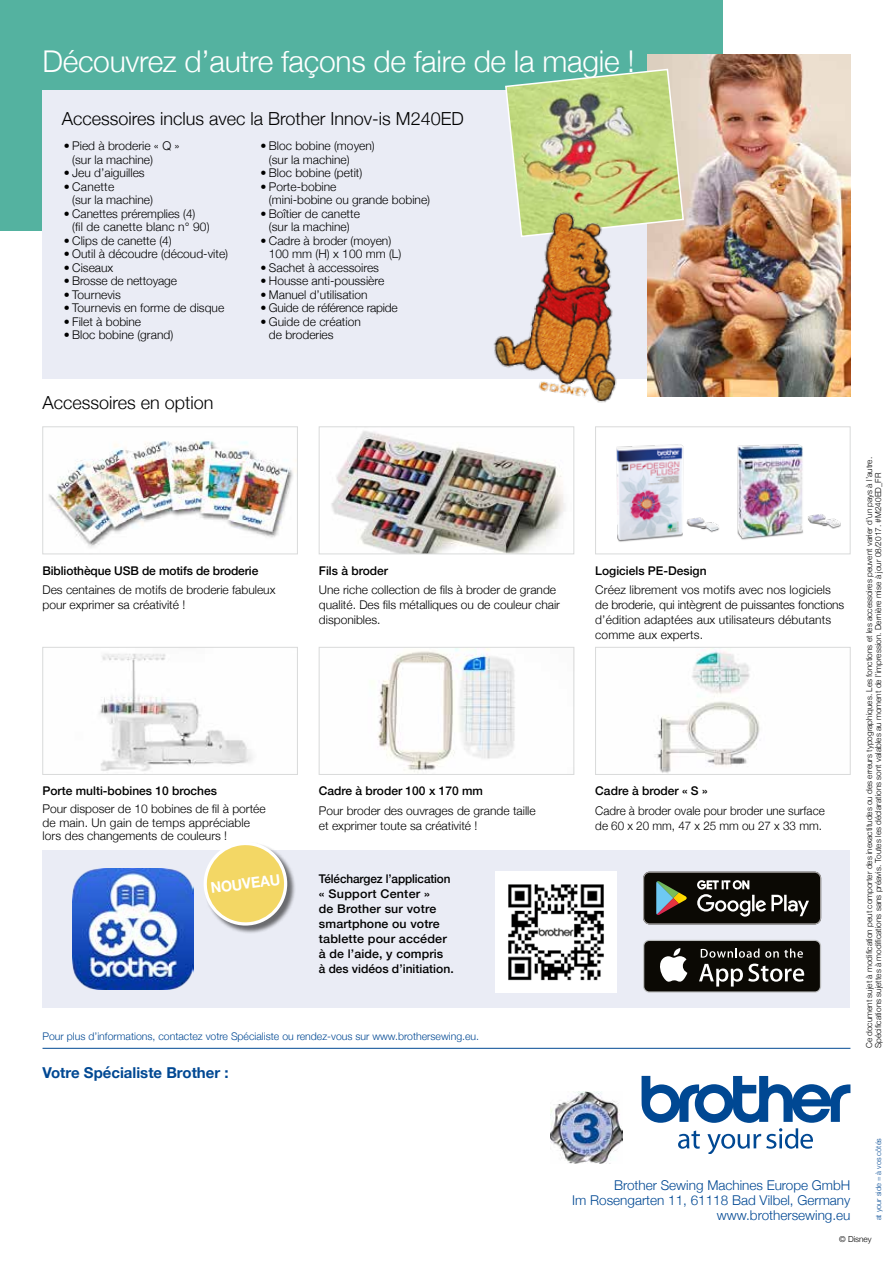
<style>
.page{position:relative;width:893px;height:1263px;background:#fff}
.page>*{position:absolute;margin:0;border:0;box-sizing:border-box;transform-origin:0 0}
.t1{font:300 30px "Helvetica Neue";letter-spacing:-.01em;color:#fff}
.t2{font:300 18px "Helvetica Neue";color:#000}
.t3{font:700 15px "Helvetica Neue";color:#004893}
.t4{font:700 15px "Helvetica Neue LT Std";color:#fff;scale:.94 1}
.t5{font:300 13.5px/15px "Helvetica Neue";color:#004893;text-align:right}
.t6{font:300 12px/13.5px "Helvetica Neue";color:#000}
.t7{font:500 12px/15px "Helvetica Neue";color:#000}
.t8{font:300 12px "Helvetica Neue";letter-spacing:-.02em;color:#000}
.t9{font:300 10.5px "Helvetica Neue";color:#004893}
.t10{font:300 8.25px/9px "Helvetica Neue";color:#000}
.t11{font:300 7.35px "Helvetica Neue";color:#004893}
</style>
<div class="page">
<img style="left:99px;top:653px;width:154px;height:118px">
<div style="left:43px;top:647px;width:255px;height:128px;border:1px solid #d9dada"></div>
<img style="left:655px;top:651px;width:105px;height:122px">
<div style="left:595px;top:647px;width:255px;height:128px;border:1px solid #d9dada"></div>
<img style="left:378px;top:649px;width:137px;height:124px">
<div style="left:319px;top:647px;width:255px;height:128px;border:1px solid #d9dada"></div>
<div style="left:595px;top:427px;width:255px;height:127px;border:1px solid #d9dada"></div>
<img style="left:616px;top:444px;width:104px;height:98px">
<img style="left:737px;top:444px;width:104px;height:96px">
<div style="left:43px;top:851px;width:807px;height:157px;background:#eaecf5"></div>
<div style="left:0;top:0;width:723px;height:230px;background:#54b2a0"></div>
<div style="left:43px;top:90px;width:786px;height:288px;background:#eaecf5"></div>
<hr style="left:43px;top:1048px;width:807px;height:1px;background:#004893">
<svg style="left:642px;top:1076px;width:208px;height:77px"></svg>
<img style="left:331px;top:431px;width:234px;height:121px">
<div style="left:319px;top:427px;width:255px;height:127px;border:1px solid #d9dada"></div>
<img style="left:48px;top:441px;width:245px;height:107px">
<div style="left:43px;top:427px;width:255px;height:127px;border:1px solid #d9dada"></div>
<img style="left:73px;top:869px;width:121px;height:121px">
<div style="left:204px;top:842px;width:92px;height:92px;background:#000;opacity:.55"></div>
<svg style="left:204px;top:842px;width:83px;height:83px"></svg>
<svg style="left:643px;top:940px;width:178px;height:52px"></svg>
<div style="left:644px;top:941px;width:176px;height:50px;background:#0b0904;border-radius:5px"></div>
<svg style="left:660px;top:948px;width:27px;height:34px"></svg>
<svg style="left:699px;top:948px;width:105px;height:38px"></svg>
<svg style="left:643px;top:872px;width:178px;height:52px;background:#33322d"></svg>
<img style="left:496px;top:872px;width:121px;height:120px">
<img style="left:648px;top:54px;width:202px;height:342px">
<img style="left:505px;top:68px;width:180px;height:170px">
<img style="left:468px;top:185px;width:191px;height:246px">
<img style="left:550px;top:1091px;width:73px;height:72px">
<h1 class="t1" style="left:43px;top:37px;width:594px">Découvrez d’autre façons de faire de la magie !</h1>
<h2 class="t2" style="left:62px;top:105px;width:403px">Accessoires inclus avec la Brother Innov-is M240ED</h2>
<p class="t6" style="left:72px;top:138px;width:109px;text-indent:-9px">• Pied à broderie « Q » (sur la machine)</p>
<p class="t6" style="left:64px;top:165px;width:82px">• Jeu d’aiguilles</p>
<p class="t6" style="left:72px;top:179px;width:82px;text-indent:-9px">• Canette<br>(sur la machine)</p>
<p class="t6" style="left:72px;top:206px;width:139px;text-indent:-9px">• Canettes préremplies (4)<br>(fil de canette blanc n° 90)</p>
<p class="t6" style="left:64px;top:233px;width:110px">• Clips de canette (4)</p>
<p class="t6" style="left:64px;top:246px;width:166px">• Outil à découdre (découd-vite)</p>
<p class="t6" style="left:64px;top:260px;width:51px">• Ciseaux</p>
<p class="t6" style="left:64px;top:273px;width:115px">• Brosse de nettoyage</p>
<p class="t6" style="left:64px;top:287px;width:59px">• Tournevis</p>
<p class="t6" style="left:64px;top:300px;width:162px">• Tournevis en forme de disque</p>
<p class="t6" style="left:64px;top:314px;width:79px">• Filet à bobine</p>
<p class="t6" style="left:64px;top:327px;width:111px">• Bloc bobine (grand)</p>
<p class="t6" style="left:269px;top:138px;width:107px;text-indent:-9px">• Bloc bobine (moyen) (sur la machine)</p>
<p class="t6" style="left:260px;top:165px;width:103px">• Bloc bobine (petit)</p>
<p class="t6" style="left:269px;top:179px;width:163px;text-indent:-9px">• Porte-bobine<br>(mini-bobine ou grande bobine)</p>
<p class="t6" style="left:260px;top:206px;width:101px;text-align:center">• Boîtier de canette (sur la machine)</p>
<p class="t6" style="left:269px;top:233px;width:134px;text-indent:-9px">• Cadre à broder (moyen)<br>100 mm (H) x 100 mm (L)</p>
<p class="t6" style="left:260px;top:260px;width:120px">• Sachet à accessoires</p>
<p class="t6" style="left:260px;top:273px;width:125px">• Housse anti-poussière</p>
<p class="t6" style="left:260px;top:287px;width:109px">• Manuel d’utilisation</p>
<p class="t8" style="left:260px;top:298px;width:139px">• Guide de référence rapide</p>
<p class="t6" style="left:269px;top:314px;width:93px;text-indent:-9px">• Guide de création de broderies</p>
<h2 class="t2" style="left:43px;top:388px;width:173px">Accessoires en option</h2>
<p class="t7" style="left:43px;top:562px;width:217px">Bibliothèque USB de motifs de broderie</p>
<p class="t6" style="left:43px;top:582px;width:234px;line-height:15px">Des centaines de motifs de broderie fabuleux pour exprimer sa créativité !</p>
<p class="t7" style="left:319px;top:562px;width:71px">Fils à broder</p>
<p class="t6" style="left:319px;top:582px;width:243px;line-height:15px">Une riche collection de fils à broder de grande qualité. Des fils métalliques ou de couleur chair disponibles.</p>
<p class="t7" style="left:43px;top:783px;width:176px">Porte multi-bobines 10 broches</p>
<p class="t6" style="left:43px;top:801px;width:225px">Pour disposer de 10 bobines de fil à portée de main. Un gain de temps appréciable lors des changements de couleurs !</p>
<p class="t4" style="left:210px;top:879px;width:76px;rotate:-7deg">NOUVEAU</p>
<p class="t7" style="left:319px;top:783px;width:166px">Cadre à broder 100 x 170 mm</p>
<p class="t6" style="left:319px;top:802px;width:218px;line-height:15px">Pour broder des ouvrages de grande taille et exprimer toute sa créativité !</p>
<p class="t7" style="left:319px;top:871px;width:136px">Téléchargez l’application « Support Center »<br>de Brother sur votre smartphone ou votre tablette pour accéder à de l’aide, y compris<br>à des vidéos d’initiation.</p>
<p class="t9" style="left:43px;top:1027px;width:438px">Pour plus d’informations, contactez votre Spécialiste ou rendez-vous sur www.brothersewing.eu.</p>
<p class="t3" style="left:43px;top:1061px;width:188px">Votre Spécialiste Brother :</p>
<p class="t7" style="left:595px;top:562px;width:113px">Logiciels PE-Design</p>
<p class="t6" style="left:595px;top:582px;width:251px;line-height:15px">Créez librement vos motifs avec nos logiciels de broderie, qui intègrent de puissantes fonctions d’édition adaptées aux utilisateurs débutants comme aux experts.</p>
<p class="t7" style="left:595px;top:783px;width:114px">Cadre à broder « S »</p>
<p class="t6" style="left:595px;top:802px;width:231px;line-height:15px">Cadre à broder ovale pour broder une surface de 60 x 20 mm, 47 x 25 mm ou 27 x 33 mm.</p>
<p class="t10" style="left:864px;top:1048px;width:593px;rotate:-90deg">Ce document sujet à modification peut comporter des inexactitudes ou des erreurs typographiques. Les fonctions et les accessoires peuvent varier d’un pays à l’autre.<br>Spécifications sujettes à modifications sans préavis. Toutes les déclarations sont valables au moment de l’impression. Dernière mise à jour 08/2017. #M240ED_FR</p>
<p class="t5" style="left:572px;top:1177px;width:280px">Brother Sewing Machines Europe GmbH<br>Im Rosengarten 11, 61118 Bad Vilbel, Germany www.brothersewing.eu</p>
<p class="t11" style="left:873px;top:1220px;width:84px;rotate:-90deg">at your side = à vos côtés</p>
<p class="t10" style="left:839px;top:1234px;width:34px">© Disney</p>
</div>
